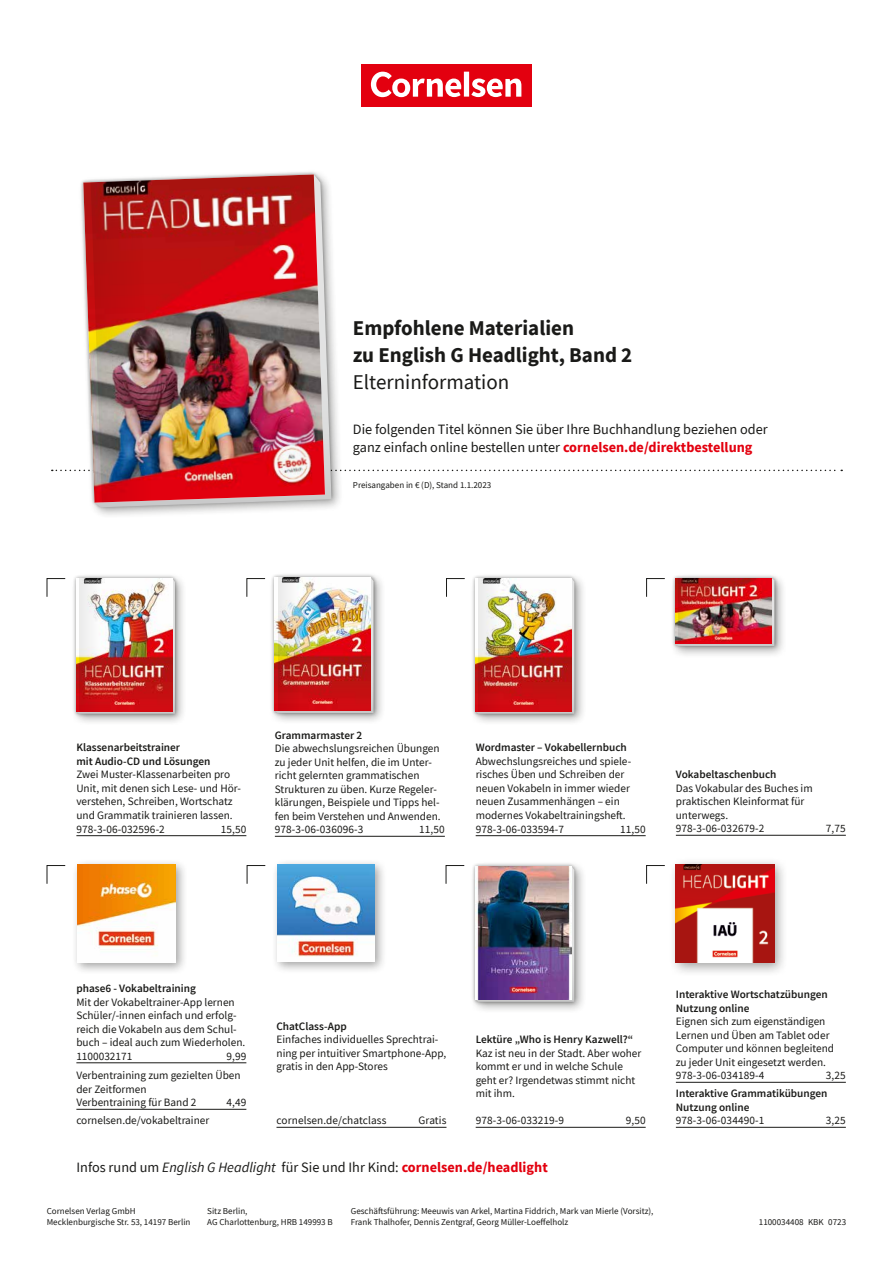
<style>
.page{position:relative;width:893px;height:1263px;background:#fff}
.page>*{position:absolute;margin:0;border:0;box-sizing:border-box;transform-origin:0 0}
.t1{font:700 21px/27px "CV Source Sans";color:#1a1a18}
.t2{font:21px "CV Source Sans";color:#1a1a18}
.t3{font:14.25px/18px "CV Source Sans";color:#1a1a18}
.t4{font:11.25px/13.5px "CV Source Sans";color:#1a1a18}
.t5{font:600 11.25px/13.5px "CV Source Sans";color:#1a1a18}
.t6{font:9px/10.5px "CV Source Sans";color:#1a1a18}
.s1{font-weight:700;color:#e3000f}
.s2{font-style:italic}
</style>
<div class="page">
<svg style="left:47px;top:578px;width:19px;height:19px"></svg>
<svg style="left:47px;top:865px;width:19px;height:19px"></svg>
<svg style="left:446px;top:578px;width:19px;height:19px"></svg>
<svg style="left:246px;top:578px;width:20px;height:19px"></svg>
<svg style="left:247px;top:865px;width:19px;height:19px"></svg>
<svg style="left:646px;top:578px;width:19px;height:19px"></svg>
<div style="left:269px;top:572px;width:117px;height:153px;background:#1a1a18;opacity:.4"></div>
<div style="left:272px;top:574px;width:105px;height:142px;background:#1a1a18;opacity:.4"></div>
<svg style="left:275px;top:578px;width:98px;height:135px"></svg>
<img style="left:275px;top:578px;width:96px;height:133px">
<img style="left:278px;top:578px;width:21px;height:133px">
<div style="left:70px;top:572px;width:117px;height:154px;background:#1a1a18;opacity:.4"></div>
<div style="left:73px;top:575px;width:105px;height:142px;background:#1a1a18;opacity:.4"></div>
<svg style="left:76px;top:578px;width:99px;height:136px"></svg>
<img style="left:76px;top:578px;width:96px;height:134px">
<svg style="left:79px;top:578px;width:22px;height:134px"></svg>
<div style="left:470px;top:572px;width:116px;height:154px;background:#1a1a18;opacity:.4"></div>
<div style="left:472px;top:575px;width:106px;height:142px;background:#1a1a18;opacity:.4"></div>
<svg style="left:476px;top:578px;width:98px;height:136px"></svg>
<img style="left:476px;top:578px;width:96px;height:134px">
<img style="left:479px;top:578px;width:21px;height:134px">
<div style="left:77px;top:168px;width:267px;height:351px;background:#1a1a18;opacity:.4"></div>
<svg style="left:80px;top:171px;width:255px;height:340px"></svg>
<img style="left:83px;top:174px;width:242px;height:329px">
<img style="left:52px;top:180px;width:790px;height:322px">
<hr style="left:676px;top:835px;width:170px;height:1px;background:#1a1a18">
<hr style="left:76px;top:835px;width:170px;height:1px;background:#1a1a18">
<hr style="left:476px;top:835px;width:170px;height:1px;background:#1a1a18">
<hr style="left:275px;top:836px;width:170px;height:1px;background:#1a1a18">
<div style="left:670px;top:572px;width:116px;height:86px;background:#1a1a18;opacity:.4"></div>
<div style="left:672px;top:575px;width:106px;height:75px;background:#1a1a18;opacity:.4"></div>
<svg style="left:676px;top:578px;width:98px;height:68px"></svg>
<img style="left:676px;top:578px;width:96px;height:65px">
<svg style="left:679px;top:578px;width:21px;height:65px"></svg>
<hr style="left:76px;top:1062px;width:170px;height:1px;background:#1a1a18">
<hr style="left:76px;top:1109px;width:170px;height:1px;background:#1a1a18">
<hr style="left:476px;top:1127px;width:170px;height:1px;background:#1a1a18">
<div style="left:470px;top:860px;width:116px;height:154px;background:#1a1a18;opacity:.4"></div>
<div style="left:472px;top:863px;width:106px;height:142px;background:#1a1a18;opacity:.4"></div>
<svg style="left:476px;top:866px;width:98px;height:136px"></svg>
<img style="left:476px;top:866px;width:96px;height:134px">
<img style="left:479px;top:866px;width:21px;height:134px">
<svg style="left:446px;top:865px;width:19px;height:19px"></svg>
<hr style="left:676px;top:1082px;width:170px;height:1px;background:#1a1a18">
<hr style="left:676px;top:1127px;width:170px;height:1px;background:#1a1a18">
<div style="left:668px;top:857px;width:120px;height:120px;background:#1a1a18;opacity:.4"></div>
<img style="left:676px;top:864px;width:98px;height:99px">
<svg style="left:646px;top:865px;width:19px;height:19px"></svg>
<hr style="left:276px;top:1127px;width:170px;height:1px;background:#1a1a18">
<div style="left:271px;top:858px;width:116px;height:116px;background:#1a1a18;opacity:.4"></div>
<img style="left:277px;top:864px;width:98px;height:98px">
<div style="left:72px;top:858px;width:116px;height:116px;background:#1a1a18;opacity:.4"></div>
<div style="left:77px;top:864px;width:99px;height:99px;background:#1a1a18;opacity:.4"></div>
<img style="left:78px;top:864px;width:98px;height:98px">
<div style="left:361px;top:64px;width:170px;height:42px;background:#e3000f"></div>
<svg style="left:371px;top:72px;width:150px;height:25px"></svg>
<h1 class="t1" style="left:353px;top:315px;width:281px">Empfohlene Materialien<br>zu English G Headlight, Band 2</h1>
<h1 class="t2" style="left:353px;top:369px;width:158px">Elterninformation</h1>
<p class="t3" style="left:353px;top:421px;width:416px">Die folgenden Titel können Sie über Ihre Buchhandlung beziehen oder ganz einfach online bestellen unter <span class="s1">cornelsen.de/direktbestellung</span></p>
<p class="t6" style="left:353px;top:480px;width:140px">Preisangaben in € (D), Stand 1.1.2023</p>
<p class="t5" style="left:76px;top:741px;width:135px">Klassenarbeitstrainer<br>mit Audio-CD und Lösungen</p>
<p class="t4" style="left:76px;top:768px;width:166px">Zwei Muster-Klassenarbeiten pro<br>Unit, mit denen sich Lese- und Hör&shy;verstehen, Schreiben, Wortschatz und Grammatik trainieren lassen.<br>978-3-06-032596-2</p>
<p class="t4" style="left:221px;top:822px;width:27px">15,50</p>
<p class="t5" style="left:275px;top:728px;width:89px">Grammarmaster 2</p>
<p class="t4" style="left:275px;top:741px;width:167px">Die abwechslungsreichen Übungen zu jeder Unit helfen, die im Unter&shy;richt gelernten grammatischen<br>Strukturen zu üben. Kurze Regeler&shy;klärungen, Beispiele und Tipps hel&shy;fen beim Verstehen und Anwenden.<br>978-3-06-036096-3</p>
<p class="t4" style="left:419px;top:822px;width:27px">11,50</p>
<p class="t5" style="left:476px;top:741px;width:153px">Wordmaster – Vokabellernbuch</p>
<p class="t4" style="left:476px;top:754px;width:156px">Abwechslungsreiches und spiele&shy;risches Üben und Schreiben der neuen Vokabeln in immer wieder neuen Zusammenhängen – ein -modernes Vokabeltrainingsheft.<br>978-3-06-033594-7</p>
<p class="t4" style="left:620px;top:822px;width:27px">11,50</p>
<p class="t5" style="left:676px;top:767px;width:102px">Vokabeltaschenbuch</p>
<p class="t4" style="left:676px;top:781px;width:138px">Das Vokabular des Buches im praktischen Kleinformat für unterwegs.<br>978-3-06-032679-2</p>
<p class="t4" style="left:826px;top:821px;width:21px">7,75</p>
<p class="t5" style="left:76px;top:981px;width:121px">phase6 - Vokabeltraining</p>
<p class="t4" style="left:76px;top:995px;width:170px">Mit der Vokabeltrainer-App lernen<br>Schüler/-innen einfach und erfolg&shy;reich die Vokabeln aus dem Schul&shy;buch – ideal auch zum Wiederholen.<br>1100032171</p>
<p class="t4" style="left:76px;top:1046px;width:171px;line-height:19.5px;text-indent:150px">9,99<br>Verbentraining zum gezielten Üben</p>
<p class="t4" style="left:76px;top:1082px;width:122px">der Zeitformen<br>Verbentraining für Band 2</p>
<p class="t4" style="left:226px;top:1095px;width:21px">4,49</p>
<p class="t4" style="left:76px;top:1113px;width:134px">cornelsen.de/vokabeltrainer</p>
<p class="t5" style="left:276px;top:1019px;width:72px">ChatClass-App</p>
<p class="t4" style="left:276px;top:1032px;width:171px">Einfaches individuelles Sprechtrai&shy;ning per intuitiver Smartphone-App, gratis in den App-Stores</p>
<p class="t4" style="left:276px;top:1113px;width:111px">cornelsen.de/chatclass</p>
<p class="t4" style="left:419px;top:1113px;width:29px">Gratis</p>
<p class="t5" style="left:476px;top:1032px;width:159px">Lektüre „Who is Henry Kazwell?“</p>
<p class="t4" style="left:476px;top:1046px;width:167px">Kaz ist neu in der Stadt. Aber woher kommt er und in welche Schule geht er? Irgendetwas stimmt nicht mit ihm.</p>
<p class="t4" style="left:476px;top:1113px;width:90px">978-3-06-033219-9</p>
<p class="t4" style="left:626px;top:1113px;width:21px">9,50</p>
<p class="t3" style="left:77px;top:1159px;width:473px">Infos rund um <span class="s2">English G Headlight</span> für Sie und Ihr Kind: <span class="s1">cornelsen.de/headlight</span></p>
<p class="t6" style="left:47px;top:1206px;width:145px">Cornelsen Verlag GmbH<br>Mecklenburgische Str. 53, 14197 Berlin</p>
<p class="t6" style="left:207px;top:1206px;width:127px">Sitz Berlin,<br>AG Charlottenburg, HRB 149993 B</p>
<p class="t6" style="left:351px;top:1206px;width:304px">Geschäftsführung: Meeuwis van Arkel, Martina Fiddrich, Mark van Mierle (Vorsitz),<br>Frank Thalhofer, -Dennis Zentgraf, Georg Müller-Loeffelholz</p>
<p class="t5" style="left:676px;top:987px;width:153px">Interaktive Wortschatzübungen<br>Nutzung online</p>
<p class="t4" style="left:676px;top:1014px;width:160px">Eignen sich zum eigenständigen<br>Lernen und Üben am Tablet oder<br>Computer und können begleitend zu jeder Unit eingesetzt werden.<br>978-3-06-034189-4</p>
<p class="t4" style="left:826px;top:1068px;width:21px">3,25</p>
<p class="t5" style="left:676px;top:1086px;width:153px">Interaktive Grammatikübungen<br>Nutzung online</p>
<p class="t4" style="left:676px;top:1113px;width:90px">978-3-06-034490-1</p>
<p class="t4" style="left:826px;top:1113px;width:21px">3,25</p>
<p class="t6" style="left:759px;top:1216px;width:89px">1100034408 KBK 0723</p>
</div>
